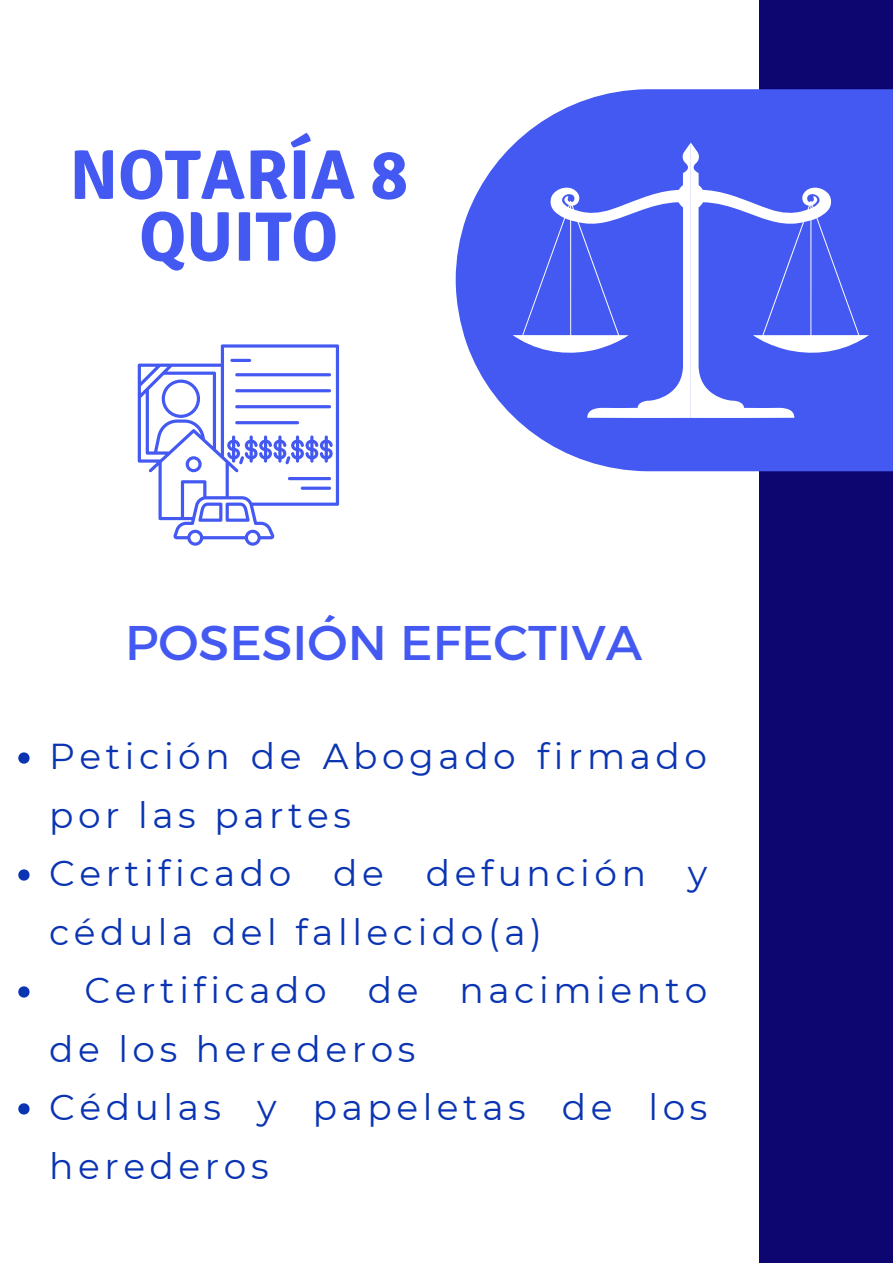
<style>
.page{position:relative;width:893px;height:1264px;background:#fff}
.page>*{position:absolute;margin:0;border:0;box-sizing:border-box;transform-origin:0 0}
.t1{font:700 70.05px/61.8px "Signika";color:#4359f1;text-align:center}
.t2{font:49.5px "Kief Montaser Regular";color:#4359f1}
.t3{font:36px/58.5px "Montserrat";letter-spacing:.125em;color:#0a34b2}
</style>
<div class="page">
<div style="left:759px;top:0;width:133px;height:1262px;background:#0e0670"></div>
<svg style="left:455px;top:89px;width:437px;height:382px;fill:#4359f1"></svg>
<svg style="left:690px;top:142px;width:178px;height:276px;background:#5f72f3"></svg>
<svg style="left:512px;top:142px;width:178px;height:276px;background:#5d70f2"></svg>
<svg style="left:138px;top:344px;width:201px;height:201px"></svg>
<hr style="left:230px;top:359px;width:21px;height:3px;background:#4359f1;border-radius:2px">
<hr style="left:235px;top:373px;width:96px;height:3px;background:#4359f1;border-radius:2px">
<hr style="left:235px;top:389px;width:96px;height:3px;background:#4359f1;border-radius:2px">
<hr style="left:235px;top:405px;width:96px;height:3px;background:#4359f1;border-radius:2px">
<hr style="left:235px;top:421px;width:64px;height:3px;background:#4359f1;border-radius:2px">
<hr style="left:288px;top:477px;width:43px;height:3px;background:#4359f1;border-radius:2px">
<svg style="left:301px;top:486px;width:30px;height:4px"></svg>
<svg style="left:18px;top:752px;width:12px;height:11px"></svg>
<svg style="left:18px;top:869px;width:12px;height:11px"></svg>
<svg style="left:18px;top:986px;width:12px;height:11px"></svg>
<svg style="left:18px;top:1103px;width:12px;height:11px"></svg>
<h1 class="t1" style="left:69px;top:145px;width:340px">NOTARÍA 8<br>QUITO</h1>
<h2 class="t2" style="left:125px;top:611px;width:518px">POSESIÓN EFECTIVA</h2>
<p class="t3" style="left:49px;top:727px;width:659px">Petición de Abogado firmado por las partes<br>Certificado de defunción y cédula del fallecido(a)</p>
<p class="t3" style="left:49px;top:961px;width:659px;text-indent:35px">Certificado de nacimiento de los herederos<br>Cédulas y papeletas de los herederos</p>
</div>
